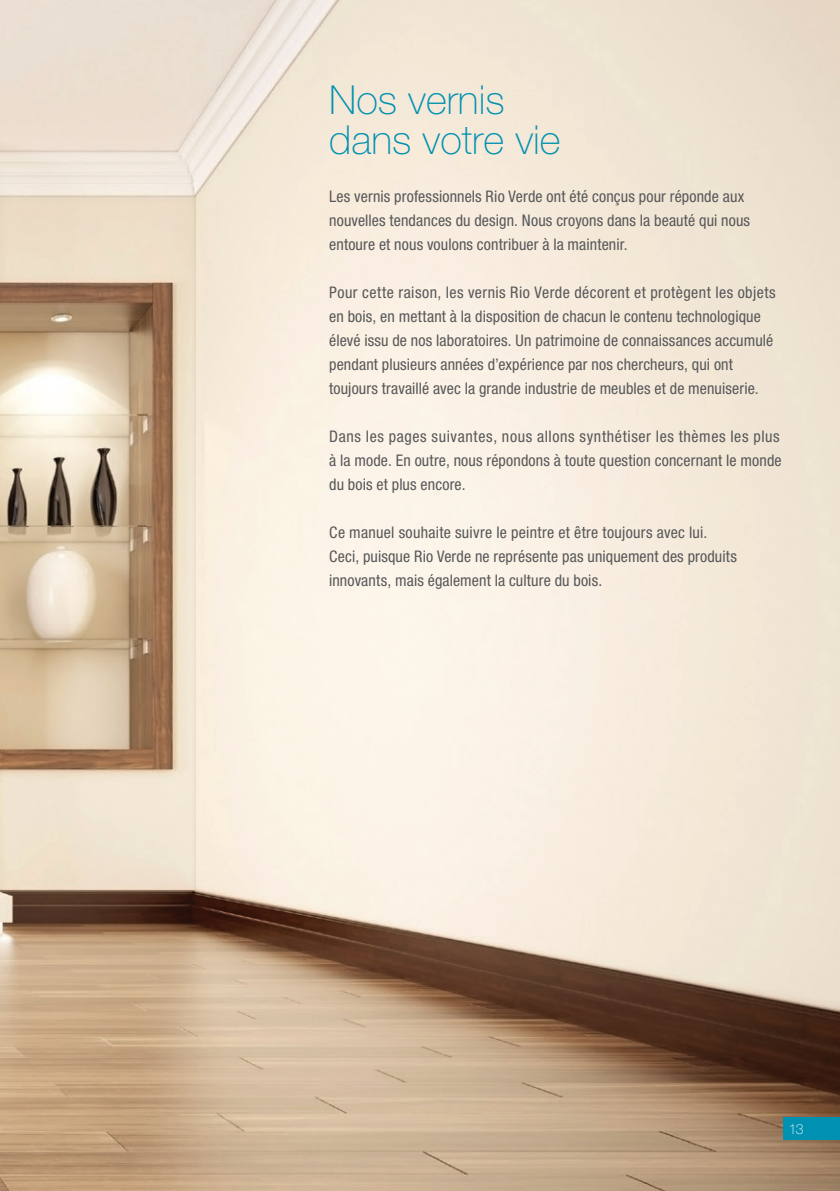
<style>
.page{position:relative;width:840px;height:1191px;background:#fff}
.page>*{position:absolute;margin:0;border:0;box-sizing:border-box;transform-origin:0 0}
.t1{font:100 40px/40px "Helvetica Neue LT Std";color:#0091b2}
.t2{font:condensed 16px/24px "Helvetica Neue LT Std";letter-spacing:.01em;color:#57585a}
.t3{font:100 14px "Helvetica Neue LT Std";color:#fff}
</style>
<div class="page">
<img style="left:0;top:0;width:839px;height:1191px">
<div style="left:782px;top:1117px;width:57px;height:23px;background:#0091b2"></div>
<h1 class="t1" style="left:329px;top:79px;width:233px">Nos vernis dans votre vie</h1>
<p class="t2" style="left:329px;top:184px;width:422px">Les vernis professionnels Rio Verde ont été conçus pour réponde aux nouvelles tendances du design. Nous croyons dans la beauté qui nous entoure et nous voulons contribuer à la maintenir.</p>
<p class="t2" style="left:329px;top:280px;width:448px">Pour cette raison, les vernis Rio Verde décorent et protègent les objets en bois, en mettant à la disposition de chacun le contenu technologique élevé issu de nos laboratoires. Un patrimoine de connaissances accumulé pendant plusieurs années d’expérience par nos chercheurs, qui ont toujours travaillé avec la grande industrie de meubles et de menuiserie.</p>
<p class="t2" style="left:329px;top:424px;width:453px;text-align:justify">Dans les pages suivantes, nous allons synthétiser les thèmes les plus à la mode. En outre, nous répondons à toute question concernant le monde du bois et plus encore.</p>
<p class="t2" style="left:329px;top:520px;width:409px">Ce manuel souhaite suivre le peintre et être toujours avec lui.<br>Ceci, puisque Rio Verde ne représente pas uniquement des produits innovants, mais également la culture du bois.</p>
<p class="t3" style="left:788px;top:1120px;width:16px">13</p>
</div>
